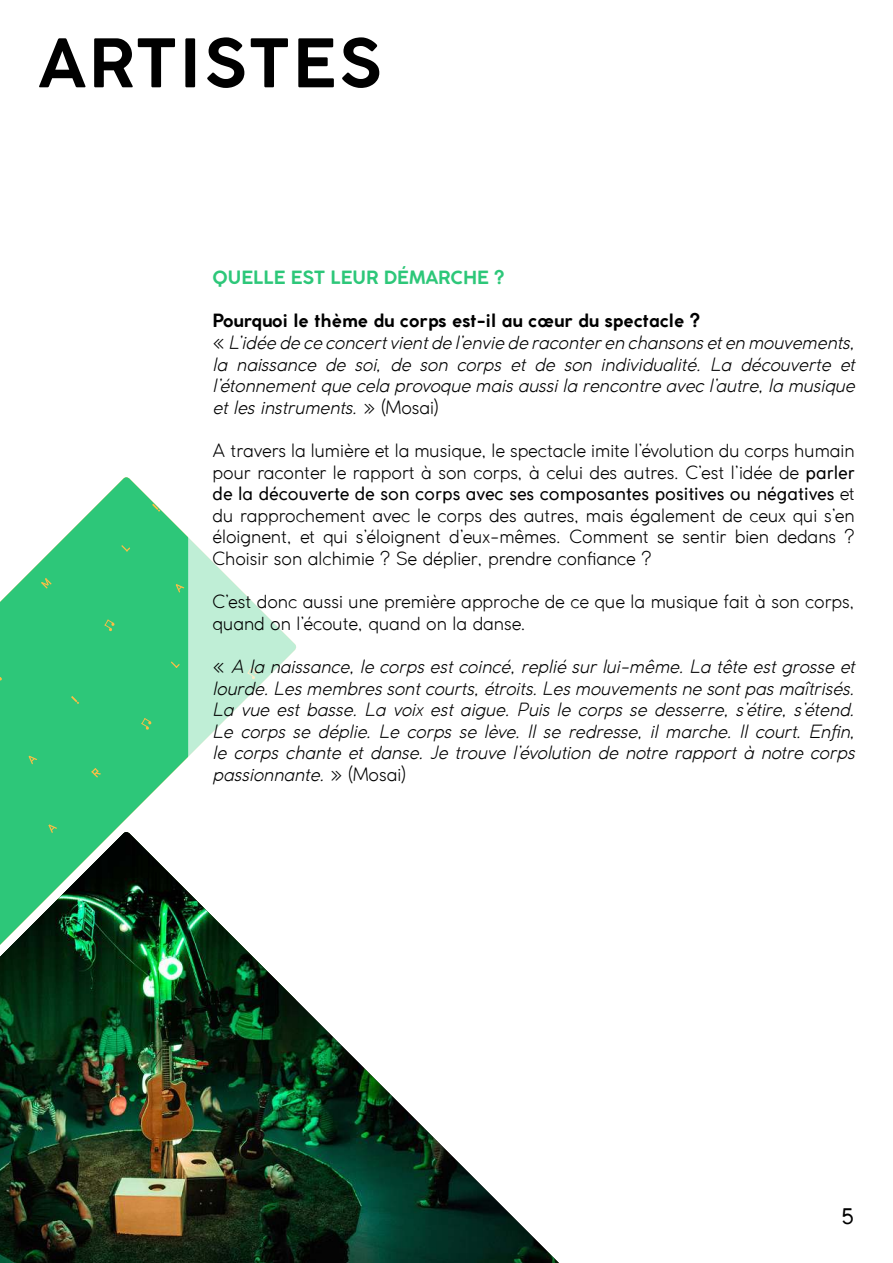
<style>
.page{position:relative;width:893px;height:1263px;background:#fff}
.page>*{position:absolute;margin:0;border:0;box-sizing:border-box;transform-origin:0 0}
.t1{font:700 66px "Coco Gothic";letter-spacing:.05em;color:#000}
.t2{font:21px "Coco Gothic";color:#000}
.t3{font:italic 300 18px/21.6px "Coco Gothic";color:#000}
.t4{font:300 18px/21.6px "Coco Gothic";color:#000;text-align:justify}
.t5{font:700 18px "Coco Gothic";color:#2dc779}
.s1{font-weight:700;font-style:normal}
.s2{font-style:normal}
.s3{font-weight:400}
</style>
<div class="page">
<svg style="left:0;top:477px;width:188px;height:353px;fill:#2dc779"></svg>
<svg style="left:29px;top:756px;width:8px;height:8px"></svg>
<svg style="left:49px;top:824px;width:8px;height:6px"></svg>
<svg style="left:91px;top:768px;width:10px;height:10px"></svg>
<svg style="left:71px;top:696px;width:8px;height:8px"></svg>
<svg style="left:0;top:674px;width:2px;height:7px"></svg>
<svg style="left:41px;top:578px;width:11px;height:11px"></svg>
<svg style="left:176px;top:584px;width:8px;height:9px"></svg>
<svg style="left:121px;top:545px;width:9px;height:7px"></svg>
<svg style="left:171px;top:661px;width:9px;height:7px"></svg>
<svg style="left:44px;top:505px;width:9px;height:8px"></svg>
<svg style="left:104px;top:619px;width:11px;height:12px"></svg>
<svg style="left:152px;top:504px;width:8px;height:8px"></svg>
<svg style="left:141px;top:718px;width:11px;height:12px"></svg>
<img style="left:0;top:832px;width:559px;height:431px">
<h1 class="t1" style="left:38px;top:28px;width:344px">ARTISTES</h1>
<p class="t5" style="left:213px;top:268px;width:293px">QUELLE EST LEUR DÉMARCHE ?</p>
<p class="t3" style="left:213px;top:311px;width:643px"><span class="s1">Pourquoi le thème du corps est-il au cœur du spectacle ?<br></span><span class="s2">«</span> L’idée de ce concert vient de l’envie de raconter en chansons et en mouvements, la naissance de soi, de son corps et de son individualité. La découverte et l’étonnement que cela provoque mais aussi la rencontre avec l’autre, la musique et les instruments. <span class="s2">» (Mosai)</span></p>
<p class="t4" style="left:213px;top:440px;width:644px">A travers la lumière et la musique, le spectacle imite l’évolution du corps humain pour raconter le rapport à son corps, à celui des autres. C’est l’idée de <span class="s3">parler de la découverte de son corps avec ses composantes positives ou négatives</span> et du rapprochement avec le corps des autres, mais également de ceux qui s’en éloignent, et qui s’éloignent d’eux-mêmes. Comment se sentir bien dedans ?<br>Choisir son alchimie ? Se déplier, prendre confiance ?</p>
<p class="t4" style="left:213px;top:591px;width:644px">C’est donc aussi une première approche de ce que la musique fait à son corps, quand on l’écoute, quand on la danse.</p>
<p class="t3" style="left:213px;top:657px;width:644px;text-align:justify"><span class="s2">«</span> A la naissance, le corps est coincé, replié sur lui-même. La tête est grosse et lourde. Les membres sont courts, étroits. Les mouvements ne sont pas maîtrisés.<br>La vue est basse. La voix est aigue. Puis le corps se desserre, s’étire, s’étend.<br>Le corps se déplie. Le corps se lève. Il se redresse, il marche. Il court. Enfin, le corps chante et danse. Je trouve l’évolution de notre rapport à notre corps passionnante. <span class="s2">» (Mosai)</span></p>
<p class="t2" style="left:842px;top:1206px;width:14px">5</p>
</div>
